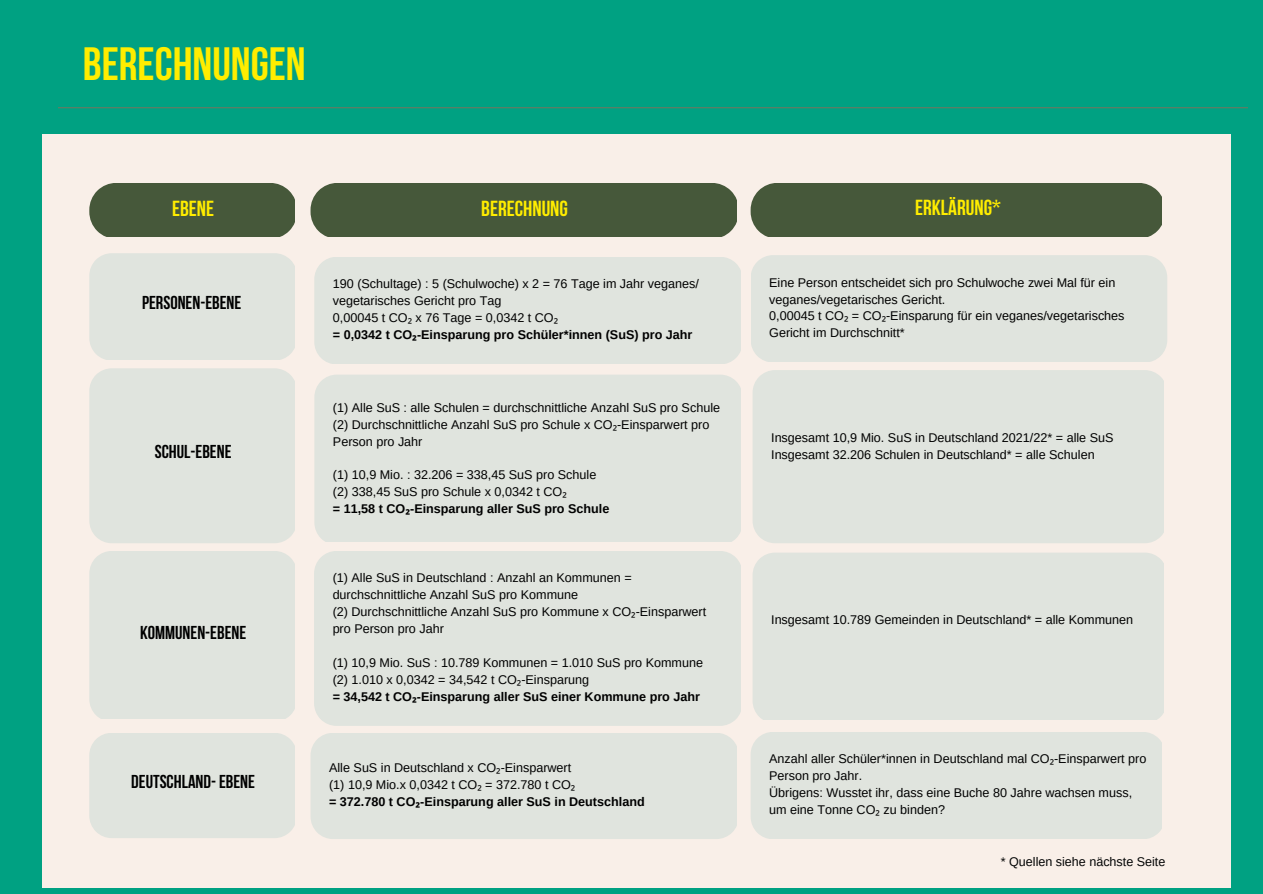
<style>
.page{position:relative;width:1263px;height:894px;background:#fff}
.page>*{position:absolute;margin:0;border:0;box-sizing:border-box;transform-origin:0 0}
.t1{font:700 46.5px "Bebas Neue";color:#ffed00}
.t2{font:700 21.75px "Bebas Neue";color:#ffed00}
.t3{font:700 18.6px "Bebas Neue";color:#000}
.t4{font:12.6px/16.8px "Arimo";color:#000}
.t5{font:12.6px "Arimo";color:#030404}
.s1{font-family:"Noto Sans"}
.s2{font-weight:700}
.s3{font-family:"Noto Sans";font-weight:700}
</style>
<div class="page">
<div style="left:0;top:0;width:1263px;height:893px;background:#00a182"></div>
<div style="left:42px;top:134px;width:1188px;height:753px;background:#f9efe8"></div>
<hr style="left:58px;top:107px;width:1190px;height:1px;background:#6b7961">
<div style="left:89px;top:253px;width:206px;height:107px;background:#e0e4de"></div>
<div style="left:89px;top:368px;width:206px;height:175px;background:#e0e4de"></div>
<div style="left:89px;top:551px;width:206px;height:167px;background:#e0e4de"></div>
<div style="left:89px;top:733px;width:206px;height:104px;background:#e0e4de"></div>
<div style="left:314px;top:257px;width:427px;height:106px;background:#e0e4de"></div>
<div style="left:314px;top:375px;width:427px;height:167px;background:#e0e4de"></div>
<div style="left:314px;top:551px;width:426px;height:174px;background:#e0e4de"></div>
<div style="left:311px;top:733px;width:426px;height:105px;background:#e0e4de"></div>
<div style="left:751px;top:255px;width:416px;height:106px;background:#e0e4de"></div>
<div style="left:753px;top:370px;width:411px;height:173px;background:#e0e4de"></div>
<div style="left:753px;top:553px;width:411px;height:167px;background:#e0e4de"></div>
<div style="left:751px;top:732px;width:411px;height:106px;background:#e0e4de"></div>
<div style="left:89px;top:183px;width:206px;height:53px;background:#46583a"></div>
<div style="left:311px;top:183px;width:426px;height:53px;background:#46583a"></div>
<div style="left:751px;top:183px;width:411px;height:53px;background:#46583a"></div>
<h1 class="t1" style="left:83px;top:45px;width:224px">BERECHNUNGEN</h1>
<h2 class="t2" style="left:172px;top:199px;width:44px">EBENE</h2>
<h2 class="t2" style="left:481px;top:199px;width:88px">BERECHNUNG</h2>
<h2 class="t2" style="left:915px;top:199px;width:87px">ERKLÄRUNG*</h2>
<h3 class="t3" style="left:142px;top:295px;width:101px">PERSONEN-EBENE</h3>
<h3 class="t3" style="left:155px;top:444px;width:78px">SCHUL-EBENE</h3>
<h3 class="t3" style="left:140px;top:624px;width:108px">KOMMUNEN-EBENE</h3>
<h3 class="t3" style="left:131px;top:773px;width:125px">DEUTSCHLAND-EBENE</h3>
<p class="t4" style="left:333px;top:275px;width:368px">190 (Schultage) : 5 (Schulwoche) x 2 = 76 Tage im Jahr veganes/ vegetarisches Gericht pro Tag<br>0,00045 t CO<span class="s1">₂</span> x 76 Tage = 0,0342 t CO<span class="s1">₂<br></span><span class="s2">= 0,0342 t CO</span><span class="s3">₂</span><span class="s2">-Einsparung pro Schüler*innen (SuS) pro Jahr</span></p>
<p class="t4" style="left:333px;top:399px;width:389px">(1) Alle SuS : alle Schulen = durchschnittliche Anzahl SuS pro Schule (2) Durchschnittliche Anzahl SuS pro Schule x CO<span class="s1">₂</span>-Einsparwert pro<br>Person pro Jahr</p>
<p class="t4" style="left:333px;top:466px;width:278px">(1) 10,9 Mio. : 32.206 = 338,45 SuS pro Schule (2) 338,45 SuS pro Schule x 0,0342 t CO<span class="s1">₂<br></span><span class="s2">= 11,58 t CO</span><span class="s3">₂</span><span class="s2">-Einsparung aller SuS pro Schule</span></p>
<p class="t4" style="left:333px;top:569px;width:375px">(1) Alle SuS in Deutschland : Anzahl an Kommunen = durchschnittliche Anzahl SuS pro Kommune<br>(2) Durchschnittliche Anzahl SuS pro Kommune x CO<span class="s1">₂</span>-Einsparwert pro Person pro Jahr</p>
<p class="t4" style="left:333px;top:654px;width:372px">(1) 10,9 Mio. SuS : 10.789 Kommunen = 1.010 SuS pro Kommune (2) 1.010 x 0,0342 = 34,542 t CO<span class="s1">₂</span>-Einsparung<br><span class="s2">= 34,542 t CO</span><span class="s3">₂</span><span class="s2">-Einsparung aller SuS einer Kommune pro Jahr</span></p>
<p class="t4" style="left:329px;top:759px;width:317px">Alle SuS in Deutschland x CO<span class="s1">₂</span>-Einsparwert<br>(1) 10,9 Mio.x 0,0342 t CO<span class="s1">₂</span> = 372.780 t CO<span class="s1">₂<br></span><span class="s2">= 372.780 t CO</span><span class="s3">₂</span><span class="s2">-Einsparung aller SuS in Deutschland</span></p>
<p class="t4" style="left:769px;top:274px;width:357px">Eine Person entscheidet sich pro Schulwoche zwei Mal für ein veganes/vegetarisches Gericht.<br>0,00045 t CO<span class="s1">₂</span> = CO<span class="s1">₂</span>-Einsparung für ein veganes/vegetarisches Gericht im Durchschnitt*</p>
<p class="t4" style="left:771px;top:429px;width:344px">Insgesamt 10,9 Mio. SuS in Deutschland 2021/22* = alle SuS<br>Insgesamt 32.206 Schulen in Deutschland* = alle Schulen</p>
<p class="t4" style="left:771px;top:610px;width:363px">Insgesamt 10.789 Gemeinden in Deutschland* = alle Kommunen</p>
<p class="t4" style="left:769px;top:750px;width:379px">Anzahl aller Schüler*innen in Deutschland mal CO<span class="s1">₂</span>-Einsparwert pro Person pro Jahr.<br>Übrigens: Wusstet ihr, dass eine Buche 80 Jahre wachsen muss, um eine Tonne CO<span class="s1">₂</span> zu binden?</p>
<p class="t5" style="left:1001px;top:854px;width:166px">* Quellen siehe nächste Seite</p>
</div>
